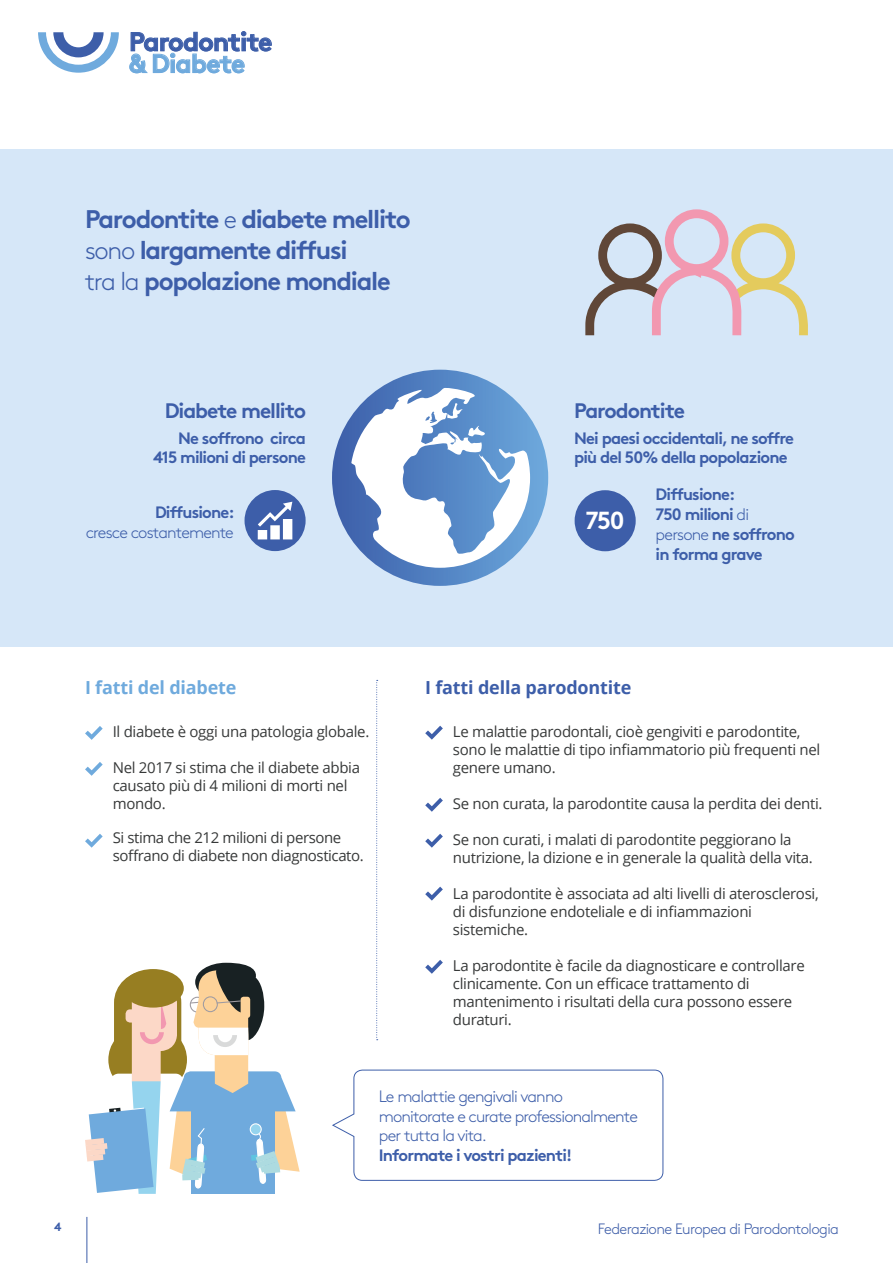
<style>
.page{position:relative;width:893px;height:1263px;background:#fff}
.page>*{position:absolute;margin:0;border:0;box-sizing:border-box;transform-origin:0 0}
.t1{font:700 26.1px "Brown";letter-spacing:-.03em;color:#3d5ea9}
.t2{font:700 26.1px "Brown";letter-spacing:-.03em;color:#6faadd}
.t3{font:700 25.5px/30.6px "Brown";letter-spacing:-.05em;color:#3d5ea9}
.t4{font:700 24.6px "Brown";color:#fff}
.t5{font:700 21px "Brown";letter-spacing:-.05em;color:#3d5ea9}
.t6{font:700 18px "Open Sans";letter-spacing:-.01em;color:#3d5ea9}
.t7{font:700 18px "Open Sans";letter-spacing:-.01em;color:#6faadd}
.t8{font:700 16.5px/19.8px "Brown";letter-spacing:-.05em;color:#3d5ea9}
.t9{font:300 16.5px/19.8px "Brown";letter-spacing:-.05em;color:#3d5ea9}
.t10{font:15px/18px "Open Sans";letter-spacing:-.02em;color:#373939}
.t11{font:300 15px "Brown";letter-spacing:-.04em;color:#3d5da8}
.t12{font:700 12px "Brown";color:#3d5ea9}
.s1{font-weight:300}
</style>
<div class="page">
<hr style="left:87px;top:1217px;width:1px;height:46px;background:#3d5ea9">
<svg style="left:129px;top:31px;width:143px;height:42px"></svg>
<svg style="left:38px;top:32px;width:81px;height:41px"></svg>
<svg style="left:85px;top:962px;width:215px;height:232px"></svg>
<svg style="left:332px;top:1069px;width:332px;height:112px"></svg>
<div style="left:0;top:149px;width:893px;height:497px;background:#d6e7f8"></div>
<svg style="left:332px;top:370px;width:216px;height:216px"></svg>
<div style="left:575px;top:490px;width:61px;height:61px;background:#3d5ea9;border-radius:50%"></div>
<div style="left:245px;top:490px;width:61px;height:61px;background:#3d5ea9;border-radius:50%"></div>
<svg style="left:258px;top:502px;width:34px;height:37px"></svg>
<div style="left:598px;top:223px;width:64px;height:64px;border:9px solid #604738;border-radius:50%"></div>
<div style="left:731px;top:223px;width:64px;height:64px;border:9px solid #e4cb5d;border-radius:50%"></div>
<svg style="left:585px;top:261px;width:223px;height:75px"></svg>
<div style="left:665px;top:209px;width:63px;height:64px;border:9px solid #f298b0;border-radius:50%"></div>
<svg style="left:376px;top:680px;width:2px;height:360px"></svg>
<svg style="left:425px;top:726px;width:18px;height:14px"></svg>
<svg style="left:425px;top:798px;width:18px;height:14px"></svg>
<svg style="left:425px;top:834px;width:18px;height:14px"></svg>
<svg style="left:425px;top:887px;width:18px;height:14px"></svg>
<svg style="left:425px;top:960px;width:18px;height:14px"></svg>
<svg style="left:85px;top:726px;width:18px;height:14px"></svg>
<svg style="left:85px;top:762px;width:18px;height:14px"></svg>
<svg style="left:85px;top:834px;width:18px;height:14px"></svg>
<h1 class="t1" style="left:129px;top:21px;width:145px">Parodontite</h1>
<h1 class="t2" style="left:129px;top:42px;width:118px">&amp; Diabete</h1>
<h2 class="t3" style="left:85px;top:202px;width:327px">Parodontite <span class="s1">e</span> diabete mellito <span class="s1">sono</span> largamente diffusi<br><span class="s1">tra la</span> popolazione mondiale</h2>
<h3 class="t5" style="left:165px;top:393px;width:143px">Diabete mellito</h3>
<p class="t8" style="left:153px;top:426px;width:154px;text-align:right">Ne soffrono circa<br>415 milioni di persone</p>
<p class="t8" style="left:155px;top:501px;width:81px">Diffusione:</p>
<p class="t9" style="left:86px;top:521px;width:150px">cresce costantemente</p>
<h3 class="t5" style="left:574px;top:393px;width:112px">Parodontite</h3>
<p class="t8" style="left:574px;top:426px;width:221px">Nei paesi occidentali, ne soffre più del 50% della popolazione</p>
<p class="t8" style="left:656px;top:483px;width:141px">Diffusione:<br>750 milioni <span class="s1">di persone</span> ne soffrono in forma grave</p>
<h3 class="t4" style="left:586px;top:501px;width:41px">750</h3>
<p class="t7" style="left:85px;top:675px;width:153px">I fatti del diabete</p>
<p class="t6" style="left:425px;top:675px;width:208px">I fatti della parodontite</p>
<p class="t10" style="left:453px;top:722px;width:369px">Le malattie parodontali, cioè gengiviti e parodontite, sono le malattie di tipo infiammatorio più frequenti nel genere umano.</p>
<p class="t10" style="left:453px;top:794px;width:371px">Se non curata, la parodontite causa la perdita dei denti.</p>
<p class="t10" style="left:453px;top:830px;width:362px">Se non curati, i malati di parodontite peggiorano la nutrizione, la dizione e in generale la qualità della vita.</p>
<p class="t10" style="left:453px;top:884px;width:367px">La parodontite è associata ad alti livelli di aterosclerosi, di disfunzione endoteliale e di infiammazioni sistemiche.</p>
<p class="t10" style="left:453px;top:956px;width:353px">La parodontite è facile da diagnosticare e controllare clinicamente. Con un efficace trattamento di mantenimento i risultati della cura possono essere duraturi.</p>
<p class="t10" style="left:113px;top:722px;width:258px">Il diabete è oggi una patologia globale.</p>
<p class="t10" style="left:113px;top:758px;width:249px">Nel 2017 si stima che il diabete abbia causato più di 4 milioni di morti nel mondo.</p>
<p class="t10" style="left:113px;top:828px;width:253px">Si stima che 212 milioni di persone soffrano di diabete non diagnosticato.</p>
<p class="t9" style="left:379px;top:1085px;width:261px">Le malattie gengivali vanno monitorate e curate professionalmente per tutta la vita.</p>
<p class="t8" style="left:379px;top:1144px;width:195px">Informate i vostri pazienti!</p>
<p class="t12" style="left:54px;top:1217px;width:9px">4</p>
<p class="t11" style="left:598px;top:1217px;width:243px">Federazione Europea di Parodontologia</p>
</div>
